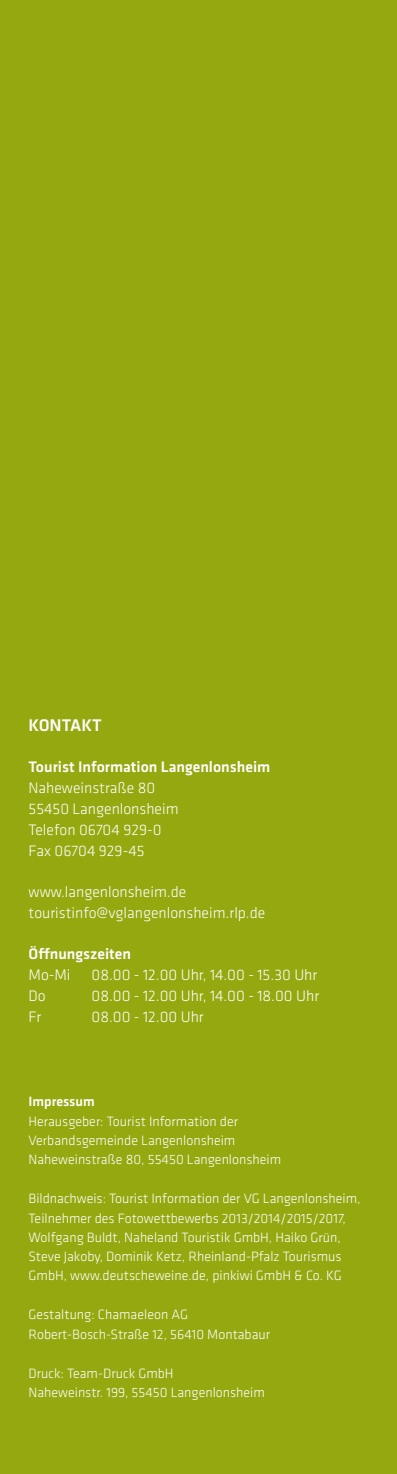
<style>
.page{position:relative;width:397px;height:1474px;background:#fff}
.page>*{position:absolute;margin:0;border:0;box-sizing:border-box;transform-origin:0 0}
.t1{font:500 17.5px "Klavika Basic";color:#fff}
.t2{font:300 15.75px/21px "Klavika Basic";color:#fff}
.t3{font:500 15.75px "Klavika Basic";color:#fff}
.t4{font:300 14px/19.2px "Klavika Basic";color:#fff}
.t5{font:500 14px "Klavika Basic";color:#fff}
</style>
<div class="page">
<div style="left:0;top:0;width:397px;height:1473px;background:#95a810"></div>
<p class="t1" style="left:29px;top:713px;width:75px">KONTAKT</p>
<p class="t3" style="left:29px;top:756px;width:243px">Tourist Information Langenlonsheim</p>
<p class="t2" style="left:29px;top:777px;width:152px">Naheweinstraße 80<br>55450 Langenlonsheim<br>Telefon 06704 929-0<br>Fax 06704 929-45</p>
<p class="t2" style="left:29px;top:881px;width:238px">www.langenlonsheim.de touristinfo@vglangenlonsheim.rlp.de</p>
<p class="t3" style="left:29px;top:942px;width:104px">Öffnungszeiten</p>
<p class="t2" style="left:29px;top:963px;width:44px">Mo-Mi</p>
<p class="t2" style="left:92px;top:963px;width:227px">08.00 - 12.00 Uhr, 14.00 - 15.30 Uhr</p>
<p class="t2" style="left:29px;top:984px;width:19px">Do</p>
<p class="t2" style="left:92px;top:984px;width:229px">08.00 - 12.00 Uhr, 14.00 - 18.00 Uhr</p>
<p class="t2" style="left:29px;top:1005px;width:14px">Fr</p>
<p class="t2" style="left:92px;top:1005px;width:114px">08.00 - 12.00 Uhr</p>
<p class="t5" style="left:29px;top:1092px;width:68px">Impressum</p>
<p class="t4" style="left:29px;top:1111px;width:254px">Herausgeber: Tourist Information der<br>Verbandsgemeinde Langenlonsheim<br>Naheweinstraße 80, 55450 Langenlonsheim</p>
<p class="t4" style="left:29px;top:1188px;width:333px">Bildnachweis: Tourist Information der VG Langenlonsheim, Teilnehmer des Fotowettbewerbs 2013/2014/2015/2017, Wolfgang Buldt, Naheland Touristik GmbH, Haiko Grün, Steve Jakoby, Dominik Ketz, Rheinland-Pfalz Tourismus GmbH, www.deutscheweine.de, pinkiwi GmbH &amp; Co. KG</p>
<p class="t4" style="left:29px;top:1304px;width:243px">Gestaltung: Chamaeleon AG<br>Robert-Bosch-Straße 12, 56410 Montabaur</p>
<p class="t4" style="left:29px;top:1363px;width:238px">Druck: Team-Druck GmbH<br>Naheweinstr. 199, 55450 Langenlonsheim</p>
</div>
